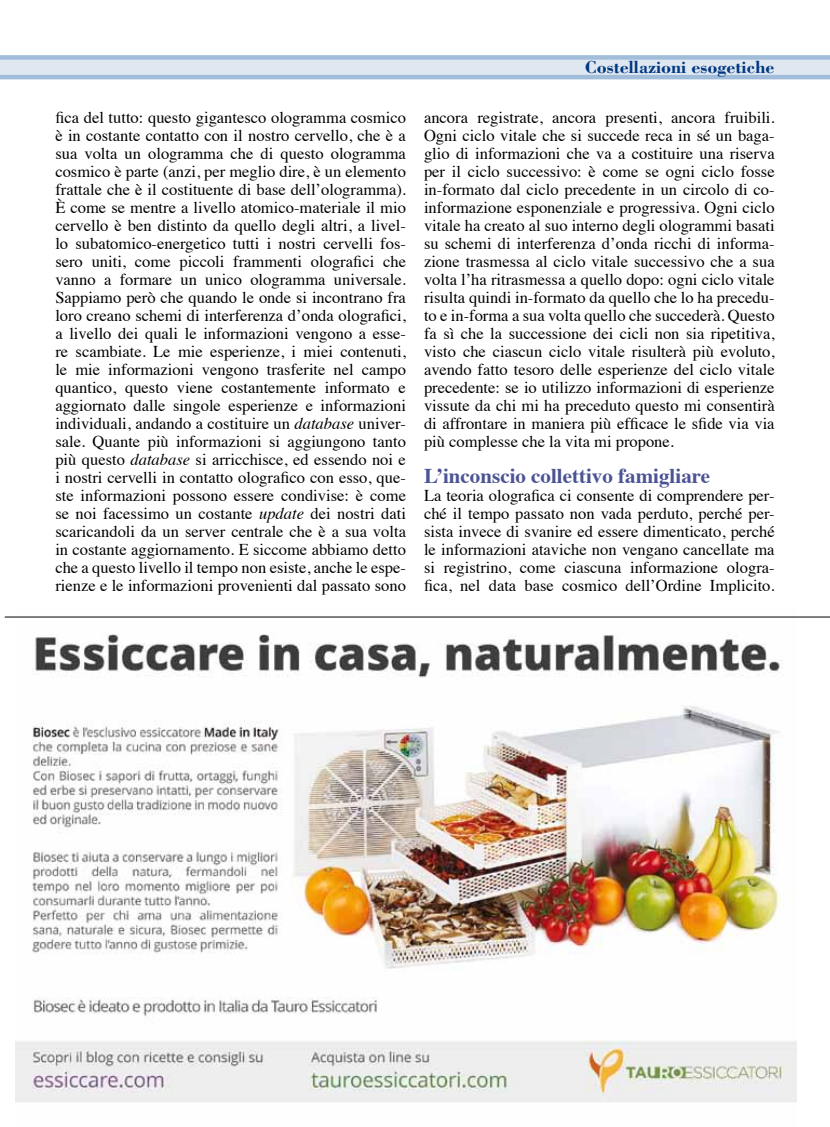
<style>
.page{position:relative;width:830px;height:1127px;background:#fff}
.page>*{position:absolute;margin:0;border:0;box-sizing:border-box;transform-origin:0 0}
.t1{font:700 21px "Times";color:#4b5394}
.t2{font:700 18px "Bodoni";color:#003882}
.t3{font:16.5px/18px "Times";color:#000;text-align:justify}
.s1{font-style:italic}
</style>
<div class="page">
<svg style="left:0;top:55px;width:829px;height:24px"></svg>
<img style="left:15px;top:616px;width:781px;height:486px">
<hr style="left:5px;top:617px;width:824px;height:1px;background:#000">
<p class="t2" style="left:584px;top:56px;width:191px">Costellazioni esogetiche</p>
<p class="t3" style="left:55px;top:107px;width:352px">fica del tutto: questo gigantesco ologramma cosmico è in costante contatto con il nostro cervello, che è a sua volta un ologramma che di questo ologramma cosmico è parte (anzi, per meglio dire, è un elemento frattale che è il costituente di base dell’ologramma).<br>È come se mentre a livello atomico-materiale il mio cervello è ben distinto da quello degli altri, a livel&shy;lo subatomico-energetico tutti i nostri cervelli fos&shy;sero uniti, come piccoli frammenti olografici che vanno a formare un unico ologramma universale.<br>Sappiamo però che quando le onde si incontrano fra loro creano schemi di interferenza d’onda olografici, a livello dei quali le informazioni vengono a esse&shy;re scambiate. Le mie esperienze, i miei contenuti, le mie informazioni vengono trasferite nel campo quantico, questo viene costantemente informato e aggiornato dalle singole esperienze e informazioni individuali, andando a costituire un <span class="s1">database</span> univer&shy;sale. Quante più informazioni si aggiungono tanto più questo <span class="s1">database</span> si arricchisce, ed essendo noi e i nostri cervelli in contatto olografico con esso, que&shy;ste informazioni possono essere condivise: è come se noi facessimo un costante <span class="s1">update</span> dei nostri dati scaricandoli da un server centrale che è a sua volta in costante aggiornamento. E siccome abbiamo detto che a questo livello il tempo non esiste, anche le espe&shy;rienze e le informazioni provenienti dal passato sono</p>
<p class="t3" style="left:424px;top:107px;width:352px">ancora registrate, ancora presenti, ancora fruibili.<br>Ogni ciclo vitale che si succede reca in sé un baga&shy;glio di informazioni che va a costituire una riserva per il ciclo successivo: è come se ogni ciclo fosse in-formato dal ciclo precedente in un circolo di co&shy;informazione esponenziale e progressiva. Ogni ciclo vitale ha creato al suo interno degli ologrammi basati su schemi di interferenza d’onda ricchi di informa&shy;zione trasmessa al ciclo vitale successivo che a sua volta l’ha ritrasmessa a quello dopo: ogni ciclo vitale risulta quindi in-formato da quello che lo ha precedu&shy;to e in-forma a sua volta quello che succederà. Questo fa sì che la successione dei cicli non sia ripetitiva, visto che ciascun ciclo vitale risulterà più evoluto, avendo fatto tesoro delle esperienze del ciclo vitale precedente: se io utilizzo informazioni di esperienze vissute da chi mi ha preceduto questo mi consentirà di affrontare in maniera più efficace le sfide via via più complesse che la vita mi propone.</p>
<p class="t1" style="left:424px;top:456px;width:287px">L’inconscio collettivo famigliare</p>
<p class="t3" style="left:424px;top:485px;width:352px">La teoria olografica ci consente di comprendere per&shy;ché il tempo passato non vada perduto, perché per&shy;sista invece di svanire ed essere dimenticato, perché le informazioni ataviche non vengano cancellate ma si registrino, come ciascuna informazione ologra&shy;fica, nel data base cosmico dell’Ordine Implicito.</p>
</div>
